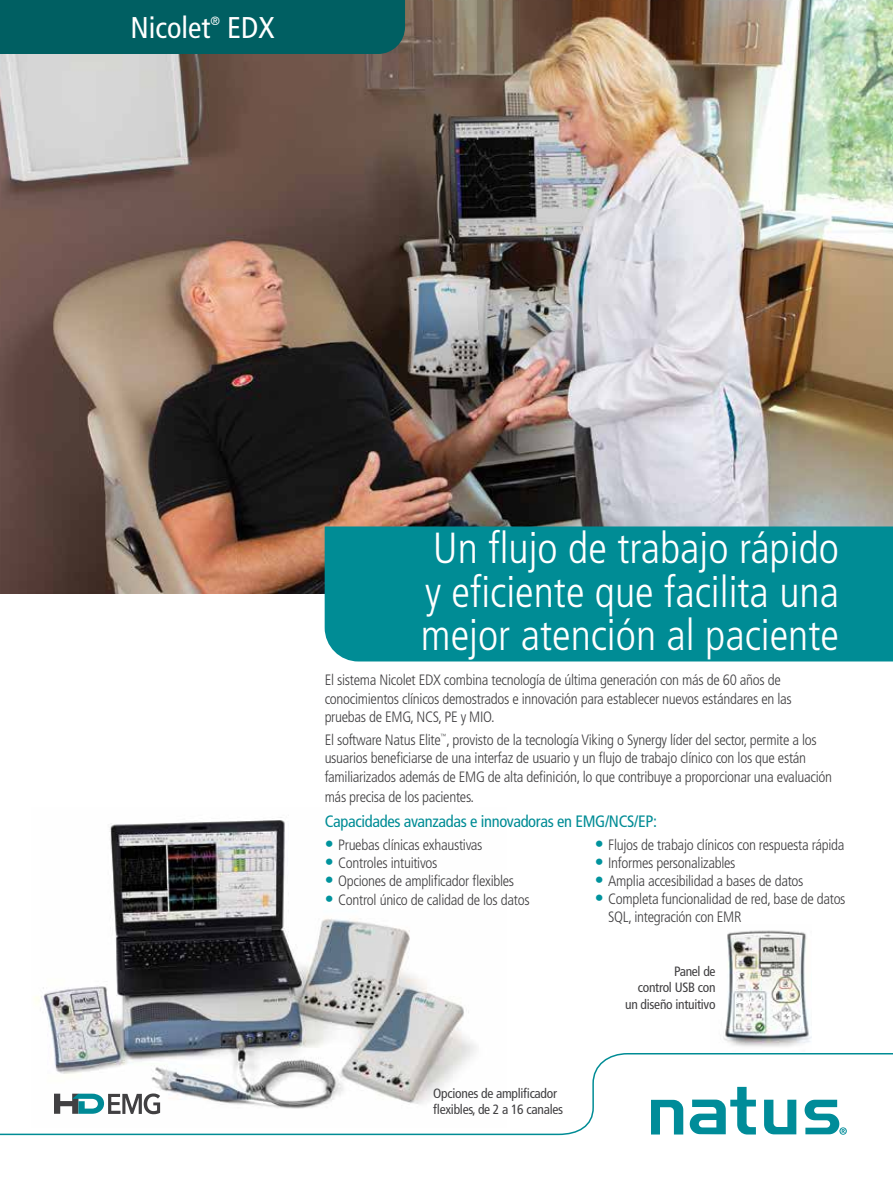
<style>
.page{position:relative;width:893px;height:1188px;background:#fff}
.page>*{position:absolute;margin:0;border:0;box-sizing:border-box;transform-origin:0 0}
.t1{font:300 condensed 43.5px/43.5px "Frutiger LT Std";color:#fff;text-align:justify}
.t2{font:condensed 30px "Frutiger LT Std";color:#fff}
.t3{font:condensed 16.5px "Frutiger LT Std";letter-spacing:-.02em;color:#008c95}
.t4{font:300 condensed 15px/18.8px "Frutiger LT Std";letter-spacing:-.02em;color:#414042}
.t5{font:condensed 13.5px/16.2px "Frutiger LT Std";letter-spacing:-.02em;color:#414042;text-align:right}
.t6{font:condensed 12px "Frutiger LT Std";color:#fff}
.t7{font:300 condensed 6px "Frutiger LT Std";color:#414042}
.s1{font-size:18px;color:#00939d}
</style>
<div class="page">
<img style="left:0;top:0;width:893px;height:594px">
<div style="left:325px;top:526px;width:568px;height:136px;background:#008c95"></div>
<img style="left:34px;top:817px;width:442px;height:235px">
<svg style="left:0;top:1052px;width:893px;height:84px"></svg>
<div style="left:0;top:0;width:405px;height:54px;background:#005f62"></div>
<svg style="left:54px;top:1094px;width:106px;height:20px"></svg>
<img style="left:723px;top:930px;width:89px;height:117px">
<h2 class="t2" style="left:130px;top:10px;width:82px">Nicolet</h2>
<p class="t6" style="left:210px;top:14px;width:11px">®</p>
<h2 class="t2" style="left:227px;top:10px;width:49px">EDX</h2>
<h1 class="t1" style="left:421px;top:527px;width:420px">Un flujo de trabajo rápido y eficiente que facilita una mejor atención al paciente</h1>
<p class="t4" style="left:325px;top:670px;width:469px">El sistema Nicolet EDX combina tecnología de última generación con más de 60 años de conocimientos clínicos demostrados e innovación para establecer nuevos estándares en las pruebas de EMG, NCS, PE y MIO.</p>
<p class="t4" style="left:325px;top:730px;width:494px">El software Natus Elite , provisto de la tecnología Viking o Synergy líder del sector, permite a los</p>
<p class="t7" style="left:441px;top:732px;width:7px">™</p>
<p class="t4" style="left:325px;top:749px;width:509px">usuarios beneficiarse de una interfaz de usuario y un flujo de trabajo clínico con los que están familiarizados además de EMG de alta definición, lo que contribuye a proporcionar una evaluación</p>
<p class="t4" style="left:325px;top:788px;width:151px">más precisa de los pacientes.</p>
<p class="t3" style="left:325px;top:811px;width:334px">Capacidades avanzadas e innovadoras en EMG/NCS/EP:</p>
<p class="t4" style="left:325px;top:835px;width:159px"><span class="s1">•</span> Pruebas clínicas exhaustivas</p>
<p class="t4" style="left:325px;top:853px;width:114px"><span class="s1">•</span> Controles intuitivos</p>
<p class="t4" style="left:325px;top:871px;width:191px"><span class="s1">•</span> Opciones de amplificador flexibles</p>
<p class="t4" style="left:325px;top:891px;width:206px"><span class="s1">•</span> Control único de calidad de los datos</p>
<p class="t4" style="left:595px;top:835px;width:251px"><span class="s1">•</span> Flujos de trabajo clínicos con respuesta rápida</p>
<p class="t4" style="left:595px;top:853px;width:142px"><span class="s1">•</span> Informes personalizables</p>
<p class="t4" style="left:595px;top:871px;width:210px"><span class="s1">•</span> Amplia accesibilidad a bases de datos</p>
<p class="t4" style="left:608px;top:890px;width:239px;line-height:18px;text-indent:-14px"><span class="s1">•</span> Completa funcionalidad de red, base de datos<br>SQL, integración con EMR</p>
<p class="t5" style="left:433px;top:1085px;width:131px;text-align:left">Opciones de amplificador flexibles, de 2 a 16 canales</p>
<p class="t5" style="left:625px;top:963px;width:92px">Panel de<br>control USB con un diseño intuitivo</p>
</div>
